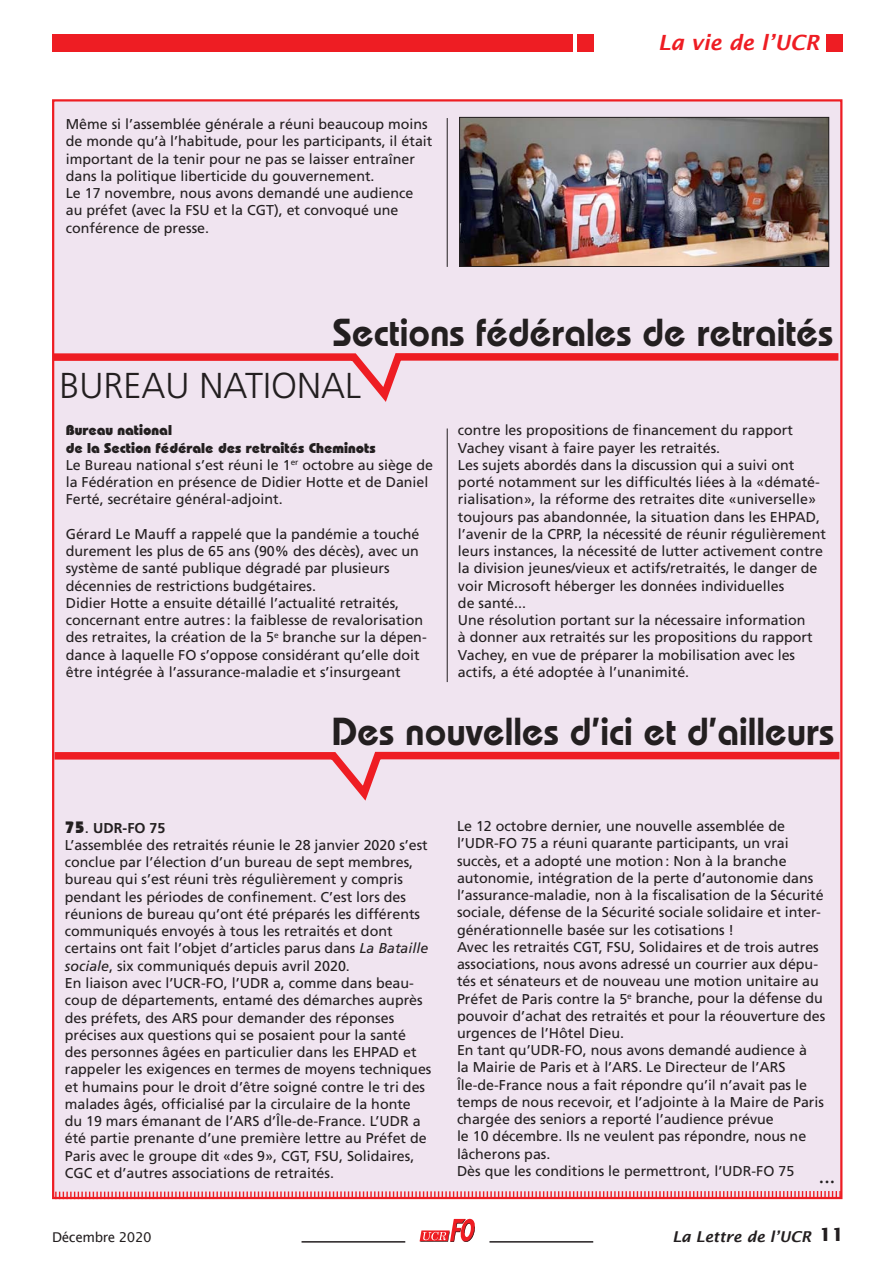
<style>
.page{position:relative;width:895px;height:1263px;background:#fff}
.page>*{position:absolute;margin:0;border:0;box-sizing:border-box;transform-origin:0 0}
.t1{font:600 39px "Bauhaus";color:#231f20}
.t2{font:300 36px "Frutiger";color:#231f20}
.t3{font:italic 600 21px "Lucida Sans";color:#ee1d23}
.t4{font:italic 600 15px "Lucida Sans";color:#231f20}
.t5{font:14.25px/17.2px "Frutiger";color:#231f20}
.t6{font:800 14.25px/17.2px "Bauhaus";color:#231f20}
.t7{font:13.5px "Lucida Sans";letter-spacing:-.03em;color:#231f20}
.s1{font-family:"Bauhaus";font-weight:800;font-size:16.5px}
.s2{font-size:15px}
.s3{font-weight:700}
.s4{font-style:italic}
.s5{font-family:"Minion Pro";font-size:23.55px}
.s6{font-weight:700;font-style:normal;font-size:18px}
</style>
<div class="page">
<svg style="left:420px;top:1219px;width:55px;height:23px"></svg>
<hr style="left:489px;top:1241px;width:104px;height:1px;background:#231f20">
<hr style="left:302px;top:1241px;width:103px;height:1px;background:#231f20">
<div style="left:52px;top:34px;width:520px;height:17px;background:#ee1d23"></div>
<div style="left:577px;top:34px;width:16px;height:17px;background:#ee1d23"></div>
<div style="left:827px;top:34px;width:16px;height:17px;background:#ee1d23"></div>
<div style="left:52px;top:99px;width:790px;height:1100px;background:#f0e4f0;border:2px solid #ee1d23"></div>
<hr style="left:447px;top:118px;width:1px;height:149px;background:#231f20">
<hr style="left:447px;top:428px;width:1px;height:254px;background:#231f20">
<svg style="left:54px;top:1189px;width:787px;height:11px"></svg>
<svg style="left:52px;top:349px;width:791px;height:60px"></svg>
<img style="left:461px;top:119px;width:366px;height:146px">
<div style="left:459px;top:117px;width:370px;height:150px;border:1px solid #231f20"></div>
<svg style="left:52px;top:748px;width:791px;height:60px"></svg>
<p class="t5" style="left:66px;top:115px;width:368px">Même si l’assemblée générale a réuni beaucoup moins de monde qu’à l’habitude, pour les participants, il était important de la tenir pour ne pas se laisser entraîner dans la politique liberticide du gouvernement.<br>Le 17 novembre, nous avons demandé une audience au préfet (avec la FSU et la CGT), et convoqué une conférence de presse.</p>
<h3 class="t3" style="left:658px;top:31px;width:163px">La vie de l’UCR</h3>
<h1 class="t1" style="left:333px;top:309px;width:502px">Sections fédérales de retraités</h1>
<h2 class="t2" style="left:59px;top:366px;width:303px">BUREAU NATIONAL</h2>
<p class="t6" style="left:66px;top:422px;width:312px">Bureau national<br>de la Section fédérale des retraités Cheminots</p>
<p class="t5" style="left:66px;top:456px;width:369px">Le Bureau national s’est réuni le 1<sup>er</sup> octobre au siège de la Fédération en présence de Didier Hotte et de Daniel<br>Ferté, secrétaire général-adjoint.</p>
<p class="t5" style="left:66px;top:525px;width:362px">Gérard Le Mauff a rappelé que la pandémie a touché durement les plus de 65 ans (90% des décès), avec un système de santé publique dégradé par plusieurs décennies de restrictions budgétaires.<br>Didier Hotte a ensuite détaillé l’actualité retraités, concernant entre autres: la faiblesse de revalorisation des retraites, la création de la 5<sup>e</sup> branche sur la dépen&shy;dance à laquelle FO s’oppose considérant qu’elle doit être intégrée à l’assurance-maladie et s’insurgeant</p>
<p class="t5" style="left:458px;top:422px;width:370px">contre les propositions de financement du rapport Vachey visant à faire payer les retraités.<br>Les sujets abordés dans la discussion qui a suivi ont porté notamment sur les difficultés liées à la «dématé&shy;rialisation», la réforme des retraites dite «universelle» toujours pas abandonnée, la situation dans les EHPAD, l’avenir de la CPRP, la nécessité de réunir régulièrement leurs instances, la nécessité de lutter activement contre la division jeunes/vieux et actifs/retraités, le danger de voir Microsoft héberger les données individuelles<br>de santé...<br>Une résolution portant sur la nécessaire information<br>à donner aux retraités sur les propositions du rapport Vachey, en vue de préparer la mobilisation avec les actifs, a été adoptée à l’unanimité.</p>
<h1 class="t1" style="left:332px;top:707px;width:504px">Des nouvelles d’ici et d’ailleurs</h1>
<p class="t5" style="left:65px;top:819px;width:368px"><span class="s1">75</span><span class="s2">.</span> <span class="s3">UDR-FO 75<br></span>L’assemblée des retraités réunie le 28 janvier 2020 s’est conclue par l’élection d’un bureau de sept membres, bureau qui s’est réuni très régulièrement y compris pendant les périodes de confinement. C’est lors des réunions de bureau qu’ont été préparés les différents communiqués envoyés à tous les retraités et dont certains ont fait l’objet d’articles parus dans <span class="s4">La Bataille sociale</span>, six communiqués depuis avril 2020.<br>En liaison avec l’UCR-FO, l’UDR a, comme dans beau&shy;coup de départements, entamé des démarches auprès des préfets, des ARS pour demander des réponses précises aux questions qui se posaient pour la santé des personnes âgées en particulier dans les EHPAD et rappeler les exigences en termes de moyens techniques et humains pour le droit d’être soigné contre le tri des malades âgés, officialisé par la circulaire de la honte du 19 mars émanant de l’ARS d’Île-de-France. L’UDR a été partie prenante d’une première lettre au Préfet de Paris avec le groupe dit «des 9», CGT, FSU, Solidaires,<br>CGC</p>
<p class="t5" style="left:96px;top:1164px;width:239px">et d’autres associations de retraités.</p>
<p class="t5" style="left:457px;top:817px;width:380px">Le 12 octobre dernier, une nouvelle assemblée de l’UDR-FO 75 a réuni quarante participants, un vrai succès, et a adopté une motion: Non à la branche autonomie, intégration de la perte d’autonomie dans l’assurance-maladie, non à la fiscalisation de la Sécurité sociale, défense de la Sécurité sociale solidaire et inter&shy;générationnelle basée sur les cotisations !<br>Avec les retraités CGT, FSU, Solidaires et de trois autres associations, nous avons adressé un courrier aux dépu&shy;tés et sénateurs et de nouveau une motion unitaire au Préfet de Paris contre la 5<sup>e</sup> branche, pour la défense du pouvoir d’achat des retraités et pour la réouverture des urgences de l’Hôtel Dieu.<br>En tant qu’UDR-FO, nous avons demandé audience à<br>la Mairie de Paris et à l’ARS. Le Directeur de l’ARS Île-de-France nous a fait répondre qu’il n’avait pas le temps de nous recevoir, et l’adjointe à la Maire de Paris chargée des seniors a reporté l’audience prévue<br>le 10 décembre. I ls ne veulent pas répondre, nous ne lâcherons pas.<br>Dès que les conditions le permettront, l’UDR-FO 75 <span class="s5">...</span></p>
<p class="t7" style="left:52px;top:1229px;width:101px">Décembre 2020</p>
<p class="t4" style="left:672px;top:1227px;width:173px">La Lettre de l’UCR <span class="s6">11</span></p>
</div>
